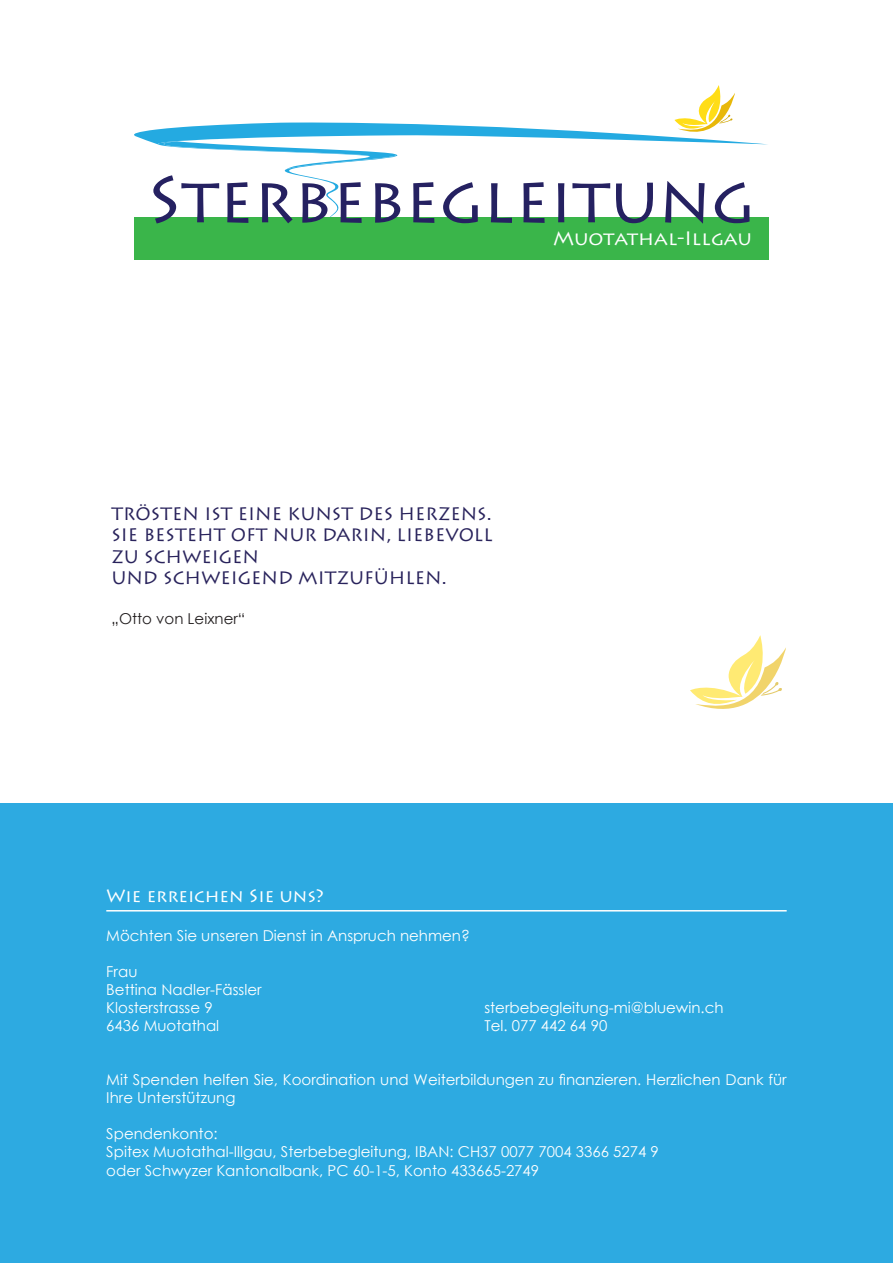
<style>
.page{position:relative;width:893px;height:1263px;background:#fff}
.page>*{position:absolute;margin:0;border:0;box-sizing:border-box;transform-origin:0 0}
.t1{font:65.7px "Lithos Pro";color:#252161}
.t2{font:19.35px "Lithos Pro";color:#fff}
.t3{font:18px/21.5px "Lithos Pro";color:#29235c}
.t4{font:18px "Lithos Pro";color:#fff}
.t5{font:15px/18px "Century Gothic";color:#fff}
.t6{font:15px "Century Gothic";color:#231f20}
</style>
<div class="page">
<div style="left:134px;top:217px;width:635px;height:42px;background:#3ab54a"></div>
<div style="left:0;top:804px;width:893px;height:459px;background:#2daae1"></div>
<hr style="left:106px;top:910px;width:681px;height:1px;background:#fff">
<svg style="left:134px;top:85px;width:634px;height:132px"></svg>
<svg style="left:690px;top:635px;width:96px;height:74px"></svg>
<h1 class="t1" style="left:147px;top:162px;width:609px">Sterbebegleitung</h1>
<p class="t2" style="left:553px;top:227px;width:200px">Muotathal-Illgau</p>
<p class="t3" style="left:111px;top:503px;width:383px">TRÖSTEN IST EINE KUNST DES HERZENS.<br>SIE BESTEHT OFT NUR DARIN, LIEBEVOLL<br>ZU SCHWEIGEN<br>UND SCHWEIGEND MITZUFÜHLEN.</p>
<p class="t6" style="left:111px;top:608px;width:135px">„Otto von Leixner“</p>
<p class="t4" style="left:106px;top:885px;width:219px">Wie erreichen Sie uns?</p>
<p class="t5" style="left:106px;top:927px;width:365px">Möchten Sie unseren Dienst in Anspruch nehmen?</p>
<p class="t5" style="left:106px;top:963px;width:157px">Frau<br>Bettina Nadler-Fässler<br>Klosterstrasse 9</p>
<p class="t5" style="left:484px;top:999px;width:241px">sterbebegleitung-mi@bluewin.ch</p>
<p class="t5" style="left:106px;top:1017px;width:114px">6436 Muotathal</p>
<p class="t5" style="left:484px;top:1017px;width:125px">Tel. 077 442 64 90</p>
<p class="t5" style="left:106px;top:1071px;width:682px">Mit Spenden helfen Sie, Koordination und Weiterbildungen zu finanzieren. Herzlichen Dank für<br>Ihre Unterstützung</p>
<p class="t5" style="left:106px;top:1125px;width:554px">Spendenkonto:<br>Spitex Muotathal-Illgau, Sterbebegleitung, IBAN: CH37 0077 7004 3366 5274 9 oder Schwyzer Kantonalbank, PC 60-1-5, Konto 433665-2749</p>
</div>
